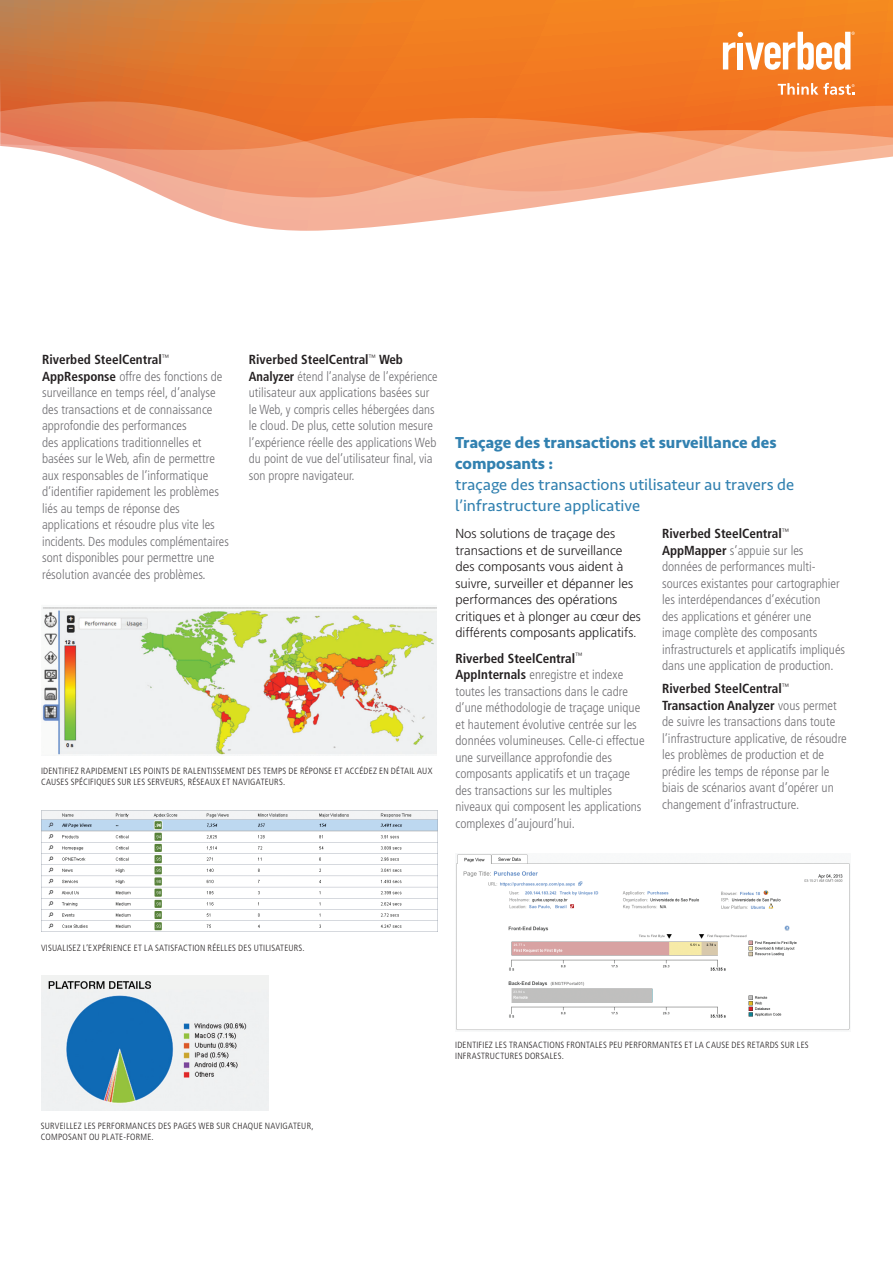
<style>
.page{position:relative;width:893px;height:1263px;background:#fff}
.page>*{position:absolute;margin:0;border:0;box-sizing:border-box;transform-origin:0 0}
.t1{font:16.5px/21px "Seravek Basic";letter-spacing:-.005em;color:#3281b0}
.t2{font:700 16.5px/21px "Seravek Basic";color:#3281b0}
.t3{font:300 condensed 13.2px/16.5px "Frutiger";color:#717074}
.t4{font:300 condensed 13.2px/16.5px "Frutiger";color:#717074;scale:.96 1}
.t5{font:300 13.2px/16.5px "Frutiger LT Std";color:#231f20}
.t6{font:300 condensed 9px/10.5px "Frutiger";letter-spacing:.025em;color:#231f20}
.s1{font-weight:700;color:#231f20}
</style>
<div class="page">
<svg style="left:0;top:0;width:893px;height:101px;background:#e97b27"></svg>
<svg style="left:0;top:101px;width:893px;height:130px"></svg>
<svg style="left:723px;top:32px;width:132px;height:38px"></svg>
<svg style="left:778px;top:83px;width:76px;height:12px"></svg>
<img style="left:42px;top:976px;width:226px;height:134px">
<img style="left:42px;top:607px;width:395px;height:148px">
<img style="left:42px;top:810px;width:396px;height:122px">
<img style="left:456px;top:854px;width:394px;height:177px">
<p class="t3" style="left:42px;top:351px;width:188px"><span class="s1">Riverbed SteelCentral</span><sup>™ </sup><span class="s1">AppResponse</span> offre des fonctions de surveillance en temps réel, d’analyse des transactions et de connaissance approfondie des performances<br>des applications traditionnelles et basées sur le Web, afin de permettre aux responsables de l’informatique d’identifier rapidement les problèmes liés au temps de réponse des applications et résoudre plus vite les incidents. Des modules complémentaires sont disponibles pour permettre une résolution avancée des problèmes.</p>
<p class="t4" style="left:249px;top:351px;width:198px"><span class="s1">Riverbed SteelCentral</span><sup>™</sup> <span class="s1">Web Analyzer</span> étend l’analyse de l’expérience utilisateur aux applications basées sur le Web, y compris celles hébergées dans le cloud. De plus, cette solution mesure l’expérience réelle des applications Web du point de vue del’utilisateur final, via son propre navigateur.</p>
<p class="t6" style="left:41px;top:766px;width:393px">IDENTIFIEZ RAPIDEMENT LES POINTS DE RALENTISSEMENT DES TEMPS DE RÉPONSE ET ACCÉDEZ EN DÉTAIL AUX<br>CAUSES SPÉCIFIQUES SUR LES SERVEURS, RÉSEAUX ET NAVIGATEURS.</p>
<p class="t2" style="left:455px;top:431px;width:323px">Traçage des transactions et surveillance des composants :</p>
<p class="t1" style="left:455px;top:473px;width:341px">traçage des transactions utilisateur au travers de l’infrastructure applicative</p>
<p class="t5" style="left:455px;top:526px;width:187px">Nos solutions de traçage des transactions et de surveillance des composants vous aident à suivre, surveiller et dépanner les performances des opérations critiques et à plonger au cœur des différents composants applicatifs.</p>
<p class="t3" style="left:455px;top:650px;width:191px"><span class="s1">Riverbed SteelCentral</span><sup>™ </sup><span class="s1">AppInternals</span> enregistre et indexe toutes les transactions dans le cadre d’une méthodologie de traçage unique et hautement évolutive centrée sur les données volumineuses. Celle-ci effectue une surveillance approfondie des composants applicatifs et un traçage des transactions sur les multiples niveaux qui composent les applications complexes d’aujourd’hui.</p>
<p class="t3" style="left:662px;top:526px;width:185px"><span class="s1">Riverbed SteelCentral</span><sup>™ </sup><span class="s1">AppMapper</span> s’appuie sur les données de performances multi&shy;sources existantes pour cartographier les interdépendances d’exécution<br>des applications et générer une<br>image complète des composants infrastructurels et applicatifs impliqués dans une application de production.</p>
<p class="t3" style="left:662px;top:681px;width:186px"><span class="s1">Riverbed SteelCentral</span><sup>™ </sup><span class="s1">Transaction Analyzer</span> vous permet de suivre les transactions dans toute l’infrastructure applicative, de résoudre les problèmes de production et de prédire les temps de réponse par le biais de scénarios avant d’opérer un changement d’infrastructure.</p>
<p class="t6" style="left:41px;top:942px;width:265px">VISUALISEZ L’EXPÉRIENCE ET LA SATISFACTION RÉELLES DES UTILISATEURS.</p>
<p class="t6" style="left:41px;top:1121px;width:274px">SURVEILLEZ LES PERFORMANCES DES PAGES WEB SUR CHAQUE NAVIGATEUR,<br>COMPOSANT OU PLATE-FORME.</p>
<p class="t6" style="left:455px;top:1040px;width:355px">IDENTIFIEZ LES TRANSACTIONS FRONTALES PEU PERFORMANTES ET LA CAUSE DES RETARDS SUR LES<br>INFRASTRUCTURES DORSALES.</p>
</div>
